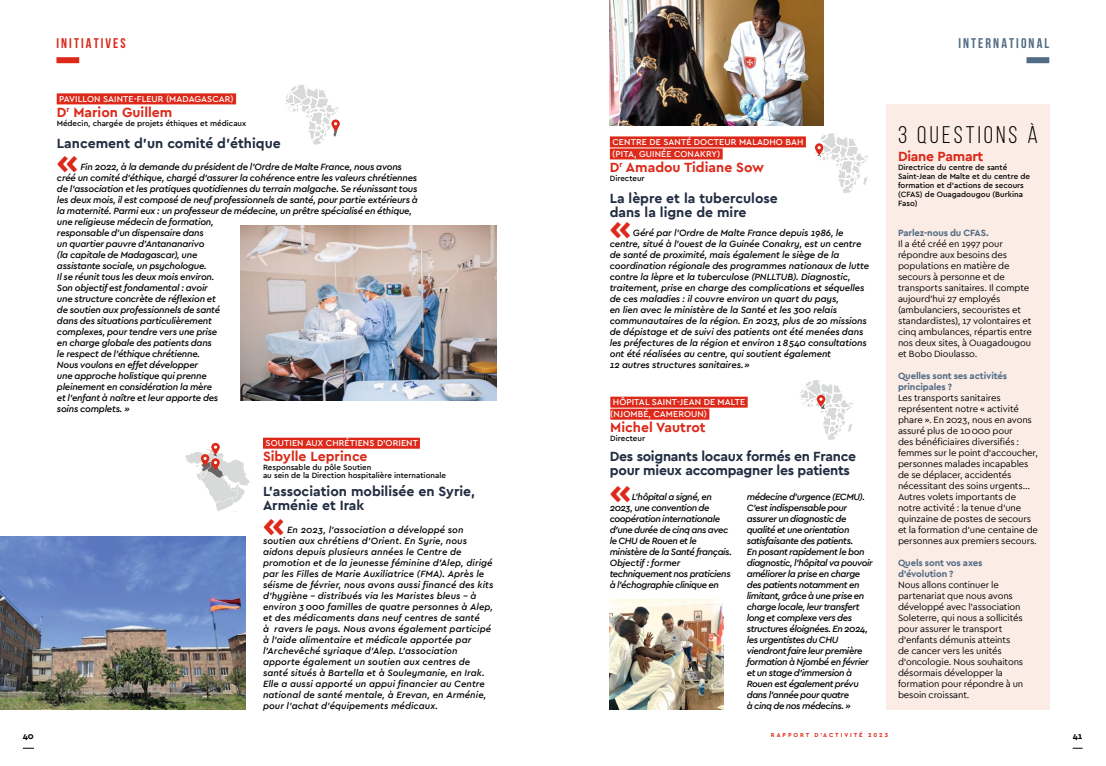
<style>
.page{position:relative;width:1106px;height:766px;background:#fff}
.page>*{position:absolute;margin:0;border:0;box-sizing:border-box;transform-origin:0 0}
.t1{font:700 36px "Cera";color:#dc291a}
.t2{font:24px "Bebas Neue";letter-spacing:.13em;color:#000}
.t3{font:700 14px/14px "Cera";color:#222d41}
.t4{font:700 14px/14px "Cera";letter-spacing:-.02em;color:#222d41}
.t5{font:700 14px "Cera";color:#dc291a}
.t6{font:700 14px "Bebas Neue";letter-spacing:.15em;color:#516c85}
.t7{font:700 14px "Bebas Neue";letter-spacing:.15em;color:#dc291a}
.t8{font:700 14px "Cera";letter-spacing:-.02em;color:#dc291a}
.t9{font:italic 500 9.5px/11px "Cera";letter-spacing:-.02em;color:#000}
.t10{font:9.5px/11px "Cera";letter-spacing:-.015em;color:#000}
.t11{font:italic 500 9.5px/11px "Cera";letter-spacing:.005em;color:#000}
.t12{font:italic 500 9.5px/11px "Cera";letter-spacing:-.045em;color:#000}
.t13{font:700 9.5px/11px "Cera";letter-spacing:-.01em;color:#516c85}
.t14{font:500 9px/12px "Cera";letter-spacing:.01em;color:#fff}
.t15{font:700 9px "Cera";color:#000}
.t16{font:500 8px/9px "Cera";color:#000}
.t17{font:700 6px "Cera";letter-spacing:.32em;color:#dc291a}
</style>
<div class="page">
<div style="left:886px;top:104px;width:163px;height:605px;background:#fbece6"></div>
<div style="left:1026px;top:57px;width:23px;height:6px;background:#516c85"></div>
<div style="left:56px;top:57px;width:23px;height:6px;background:#dc291a"></div>
<img style="left:240px;top:225px;width:256px;height:176px">
<div style="left:57px;top:93px;width:179px;height:11px;background:#dc291a"></div>
<img style="left:0;top:536px;width:246px;height:173px">
<img style="left:610px;top:0;width:213px;height:126px">
<img style="left:609px;top:599px;width:114px;height:110px">
<svg style="left:286px;top:85px;width:54px;height:60px"></svg>
<svg style="left:800px;top:380px;width:53px;height:60px"></svg>
<svg style="left:814px;top:133px;width:54px;height:60px"></svg>
<svg style="left:211px;top:443px;width:9px;height:12px"></svg>
<svg style="left:185px;top:445px;width:65px;height:67px"></svg>
<div style="left:610px;top:136px;width:196px;height:11px;background:#dc291a"></div>
<div style="left:610px;top:148px;width:112px;height:11px;background:#dc291a"></div>
<div style="left:610px;top:396px;width:137px;height:11px;background:#dc291a"></div>
<div style="left:610px;top:408px;width:99px;height:11px;background:#dc291a"></div>
<div style="left:263px;top:437px;width:157px;height:11px;background:#dc291a"></div>
<p class="t15" style="left:23px;top:730px;width:13px">40</p>
<h3 class="t7" style="left:56px;top:36px;width:71px">INITIATIVES</h3>
<h3 class="t6" style="left:958px;top:36px;width:92px">INTERNATIONAL</h3>
<p class="t14" style="left:59px;top:92px;width:176px">PAVILLON SAINTE-FLEUR (MADAGASCAR)</p>
<h3 class="t5" style="left:57px;top:103px;width:117px">D<sup>r</sup> Marion Guillem</h3>
<p class="t16" style="left:57px;top:118px;width:191px">Médecin, chargée de projets éthiques et médicaux</p>
<h3 class="t3" style="left:57px;top:136px;width:225px">Lancement d’un comité d’éthique</h3>
<h1 class="t1" style="left:57px;top:138px;width:23px">«</h1>
<p class="t9" style="left:57px;top:161px;width:362px;text-indent:23px">Fin 2022, à la demande du président de l'Ordre de Malte France, nous avons créé un comité d'éthique, chargé d’assurer la cohérence entre les valeurs chrétiennes de l'association et les pratiques quotidiennes du terrain malgache. Se réunissant tous les deux mois, il est composé de neuf professionnels de santé, pour partie extérieurs à la maternité. Parmi eux : un professeur de médecine, un prêtre spécialisé en éthique, une religieuse médecin de formation,<br>responsable d'un dispensaire dans<br>un quartier pauvre d’Antananarivo<br>(la capitale de Madagascar), une<br>assistante sociale, un psychologue.<br>Il se réunit tous les deux mois environ.<br>Son objectif est fondamental : avoir<br>une structure concrète de réflexion et<br>de soutien aux professionnels de santé<br>dans des situations particulièrement<br>complexes, pour tendre vers une prise<br>en charge globale des patients dans<br>le respect de l'éthique chrétienne.<br>Nous voulons en effet développer<br>une approche holistique qui prenne<br>pleinement en considération la mère<br>et l’enfant à naître et leur apporte des<br>soins complets. »</p>
<p class="t14" style="left:265px;top:436px;width:154px">SOUTIEN AUX CHRÉTIENS D’ORIENT</p>
<h3 class="t5" style="left:263px;top:447px;width:106px">Sibylle Leprince</h3>
<p class="t16" style="left:263px;top:463px;width:184px;line-height:8px">Responsable du pôle Soutien<br>au sein de la Direction hospitalière internationale</p>
<h3 class="t3" style="left:263px;top:484px;width:213px">L'association mobilisée en Syrie,<br>Arménie et Irak</h3>
<h1 class="t1" style="left:263px;top:501px;width:23px">«</h1>
<p class="t11" style="left:263px;top:524px;width:232px;text-indent:24px">En 2023, l’association a développé son soutien aux chrétiens d’Orient. En Syrie, nous aidons depuis plusieurs années le Centre de promotion et de la jeunesse féminine d’Alep, dirigé par les Filles de Marie Auxiliatrice (FMA). Après le séisme de février, nous avons aussi financé des kits d’hygiène – distribués via les Maristes bleus - à environ 3 000 familles de quatre personnes à Alep, et des médicaments dans neuf centres de santé<br>à ravers le pays. Nous avons également participé à l'aide alimentaire et médicale apportée par l’Archevêché syriaque d’Alep. L’association apporte également un soutien aux centres de santé situés à Bartella et à Souleymanie, en Irak.<br>Elle a aussi apporté un appui financier au Centre national de santé mentale, à Erevan, en Arménie, pour l’achat d’équipements médicaux.</p>
<p class="t14" style="left:612px;top:135px;width:193px">CENTRE DE SANTÉ DOCTEUR MALADHO BAH (PITA, GUINÉE CONAKRY)</p>
<h3 class="t5" style="left:610px;top:158px;width:156px">D<sup>r</sup> Amadou Tidiane Sow</h3>
<p class="t16" style="left:610px;top:173px;width:36px">Directeur</p>
<h3 class="t3" style="left:609px;top:191px;width:170px">La lèpre et la tuberculose dans la ligne de mire</h3>
<h1 class="t1" style="left:609px;top:204px;width:23px">«</h1>
<p class="t9" style="left:609px;top:227px;width:261px;text-indent:23px">Géré par l’Ordre de Malte France depuis 1986, le centre, situé à l’ouest de la Guinée Conakry, est un centre de santé de proximité, mais également le siège de la coordination régionale des programmes nationaux de lutte contre la lèpre et la tuberculose (PNLLTUB). Diagnostic, traitement, prise en charge des complications et séquelles de ces maladies : il couvre environ un quart du pays,<br>en lien avec le ministère de la Santé et les 300 relais communautaires de la région. En 2023, plus de 20 missions de dépistage et de suivi des patients ont été menées dans les préfectures de la région et environ 1 8 540 consultations ont été réalisées au centre, qui soutient également<br>12 autres structures sanitaires. »</p>
<p class="t14" style="left:610px;top:395px;width:136px">HÔPITAL SAINT-JEAN DE MALTE (NJOMBÉ, CAMEROUN)</p>
<h3 class="t5" style="left:610px;top:418px;width:97px">Michel Vautrot</h3>
<p class="t16" style="left:610px;top:433px;width:36px">Directeur</p>
<h3 class="t4" style="left:610px;top:448px;width:248px">Des soignants locaux formés en France pour mieux accompagner les patients</h3>
<p class="t12" style="left:746px;top:491px;width:127px">médecine d’urgence (ECMU).<br>C’est indispensable pour assurer un diagnostic de qualité et une orientation satisfaisante des patients.<br>En posant rapidement le bon diagnostic, l’hôpital va pouvoir améliorer la prise en charge des patients notamment en limitant, grâce à une prise en charge locale, leur transfert long et complexe vers des structures éloignées. En 2024, les urgentistes du CHU viendront faire leur première formation à Njombé en février et un stage d’immersion à<br>Rouen est également prévu dans l’année pour quatre<br>à cinq de nos médecins. »</p>
<h1 class="t1" style="left:609px;top:468px;width:23px">«</h1>
<p class="t12" style="left:609px;top:491px;width:124px;text-indent:22px">L’hôpital a signé, en<br>2023, une convention de coopération internationale d’une durée de cinq ans avec le CHU de Rouen et le ministère de la Santé français.<br>Objectif : former techniquement nos praticiens à l’échographie clinique en</p>
<p class="t17" style="left:771px;top:730px;width:119px">RAPPORT D’ACTIVITÉ 2023</p>
<h2 class="t2" style="left:898px;top:122px;width:141px">3 QUESTIONS À</h2>
<h3 class="t8" style="left:898px;top:146px;width:87px">Diane Pamart</h3>
<p class="t16" style="left:898px;top:162px;width:134px">Directrice du centre de santé<br>Saint-Jean de Malte et du centre de formation et d'actions de secours (CFAS) de Ouagadougou (Burkina<br>Faso)</p>
<p class="t13" style="left:898px;top:227px;width:92px">Parlez-nous du CFAS.</p>
<p class="t10" style="left:898px;top:238px;width:135px">Il a été créé en 1997 pour répondre aux besoins des populations en matière de secours à personne et de transports sanitaires. Il compte aujourd'hui 27 employés (ambulanciers, secouristes et standardistes), 17 volontaires et cinq ambulances, répartis entre nos deux sites, à Ouagadougou et Bobo Dioulasso.</p>
<p class="t13" style="left:898px;top:370px;width:111px">Quelles sont ses activités principales ?</p>
<p class="t10" style="left:898px;top:392px;width:141px">Les transports sanitaires représentent notre « activité phare ». En 2023, nous en avons assuré plus de 10 000 pour<br>des bénéficiaires diversifiés : femmes sur le point d’accoucher, personnes malades incapables de se déplacer, accidentés nécessitant des soins urgents…<br>Autres volets importants de notre activité : la tenue d’une quinzaine de postes de secours et la formation d’une centaine de personnes aux premiers secours.</p>
<p class="t13" style="left:898px;top:557px;width:86px">Quels sont vos axes d’évolution ?</p>
<p class="t10" style="left:898px;top:579px;width:127px">Nous allons continuer le partenariat que nous avons développé avec l'association<br>Soleterre, qui nous a sollicités pour assurer le transport d’enfants démunis atteints de cancer vers les unités d’oncologie. Nous souhaitons désormais développer la formation pour répondre à un besoin croissant.</p>
<p class="t15" style="left:1072px;top:730px;width:11px">41</p>
</div>
